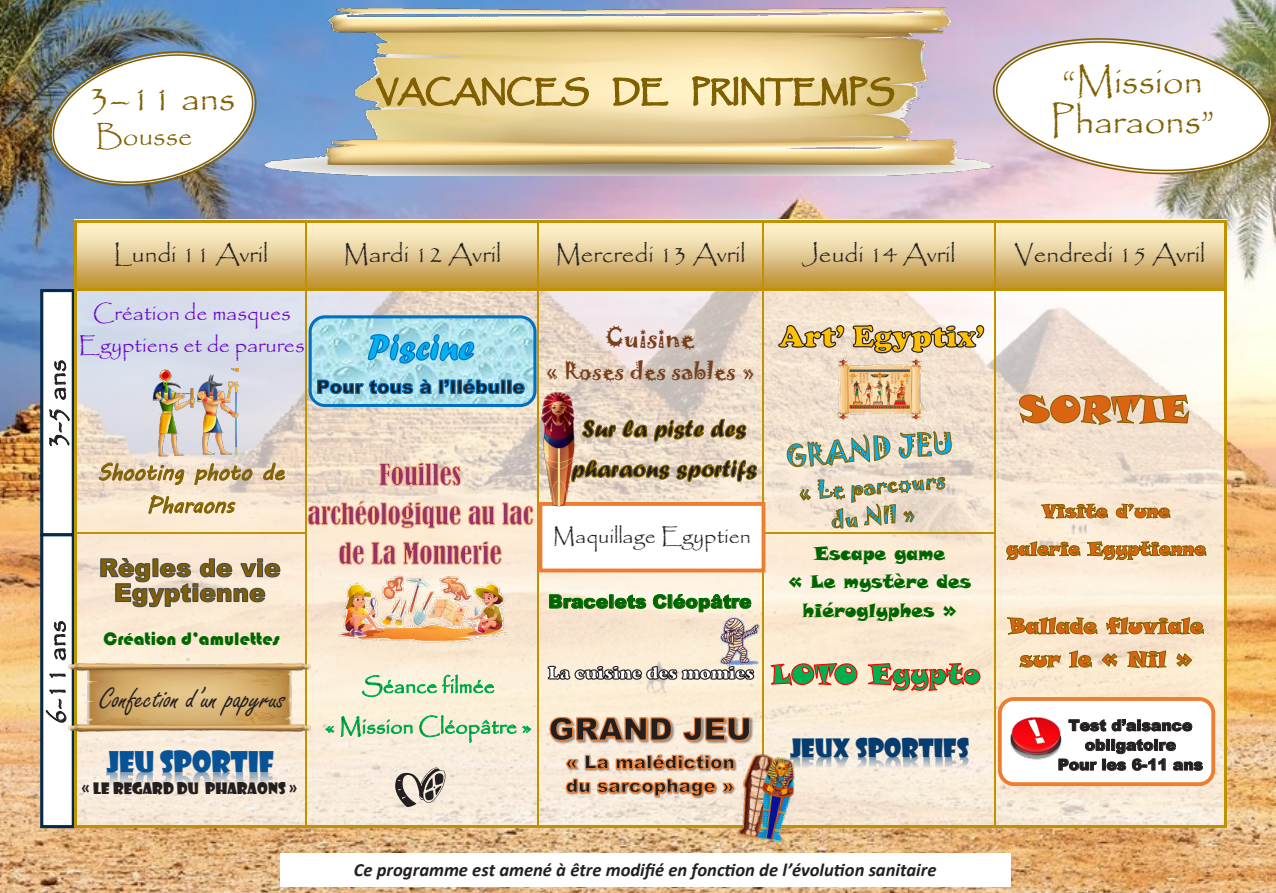
<style>
.page{position:relative;width:1276px;height:893px;background:#fff}
.page>*{position:absolute;margin:0;border:0;box-sizing:border-box;transform-origin:0 0}
.t1{font:55.8px "Kamera Dings";color:#231f20}
.t2{font:37.2px/40.3px "Papyrus";color:#806000;text-align:center}
.t3{font:31.05px "Freestyle Script";color:#231f20}
.t4{font:27.9px "Papyrus";color:#231f20}
.t5{font:27.9px "Showcard Gothic";color:#085296}
.t6{font:27.9px "Papyrus";color:#806000}
.t7{font:24.75px "Papyrus";color:#231f20}
.t8{font:24.75px "Showcard Gothic";color:#063d71}
.t9{font:24.75px "Jokerman";color:#773e18}
.t10{font:21.75px/32px "Papyrus";color:#60c;text-align:center}
.t11{font:21.75px/32.8px "MV Boli";letter-spacing:-.01em;color:#806000;text-align:center}
.t12{font:21.75px "Papyrus";color:#231f20}
.t13{font:21.75px "Jokerman";color:#773e18}
.t14{font:italic 700 18.6px "Calibri";color:#231f20}
.t15{font:18.6px/28.5px "Snap ITC";color:#060;text-align:center}
.t16{font:18.6px "Bauhaus 93";color:#060}
.t17{font:900 18.6px "Arial";color:#060}
.t18{font:900 15.45px/19.6px "Arial";color:#231f20;text-align:center}
.t19{font:15.45px "Showcard Gothic";letter-spacing:.005em;color:#231f20}
</style>
<div class="page">
<img style="left:0;top:0;width:1276px;height:893px">
<div style="left:42px;top:535px;width:31px;height:292px;background:#fff"></div>
<div style="left:40px;top:533px;width:35px;height:295px;border:3px solid #04294b"></div>
<div style="left:42px;top:291px;width:31px;height:244px;background:#fff"></div>
<div style="left:40px;top:289px;width:35px;height:247px;border:3px solid #04294b"></div>
<svg style="left:77px;top:222px;width:228px;height:66px;background:#e0c588"></svg>
<svg style="left:307px;top:222px;width:230px;height:66px;background:#e0c588"></svg>
<svg style="left:539px;top:222px;width:223px;height:66px;background:#e0c588"></svg>
<svg style="left:764px;top:222px;width:230px;height:66px;background:#e0c588"></svg>
<svg style="left:995px;top:222px;width:229px;height:66px;background:#e0c587"></svg>
<div style="left:74px;top:289px;width:232px;height:244px;background:#fff;opacity:.7"></div>
<div style="left:306px;top:289px;width:232px;height:539px;background:#fff;opacity:.7"></div>
<div style="left:763px;top:289px;width:232px;height:244px;background:#fff;opacity:.7"></div>
<div style="left:995px;top:289px;width:231px;height:539px;background:#fff;opacity:.7"></div>
<div style="left:538px;top:289px;width:225px;height:539px;background:#fff;opacity:.7"></div>
<div style="left:74px;top:533px;width:232px;height:295px;background:#fbead5"></div>
<div style="left:763px;top:533px;width:232px;height:295px;background:#fff;opacity:.7"></div>
<hr style="left:74px;top:220px;width:3px;height:69px;background:#c09100">
<hr style="left:305px;top:222px;width:2px;height:66px;background:#c09100">
<hr style="left:537px;top:222px;width:2px;height:66px;background:#c09100">
<hr style="left:762px;top:222px;width:2px;height:66px;background:#c09100">
<hr style="left:994px;top:222px;width:1px;height:66px;background:#c09100">
<hr style="left:1224px;top:220px;width:2px;height:69px;background:#c09100">
<hr style="left:74px;top:289px;width:3px;height:537px;background:#c09100">
<hr style="left:305px;top:290px;width:2px;height:536px;background:#c09100">
<hr style="left:537px;top:290px;width:2px;height:536px;background:#c09100">
<hr style="left:762px;top:290px;width:2px;height:536px;background:#c09100">
<hr style="left:994px;top:290px;width:1px;height:536px;background:#c09100">
<hr style="left:1224px;top:289px;width:2px;height:537px;background:#c09100">
<hr style="left:74px;top:220px;width:1152px;height:2px;background:#c09100">
<hr style="left:77px;top:288px;width:918px;height:2px;background:#c09100">
<hr style="left:995px;top:288px;width:229px;height:2px;background:#c09100">
<hr style="left:77px;top:533px;width:230px;height:1px;background:#c09100">
<hr style="left:74px;top:826px;width:921px;height:2px;background:#c09100">
<hr style="left:762px;top:533px;width:233px;height:1px;background:#c09100">
<hr style="left:995px;top:826px;width:231px;height:2px;background:#c09100">
<img style="left:45px;top:45px;width:216px;height:148px">
<img style="left:230px;top:3px;width:811px;height:173px">
<svg style="left:374px;top:0;width:523px;height:132px;background:#d8c592"></svg>
<svg style="left:777px;top:324px;width:208px;height:59px;background:#dcc69a"></svg>
<svg style="left:765px;top:660px;width:216px;height:34px;background:#bcb68f"></svg>
<div style="left:280px;top:853px;width:730px;height:33px;background:#fff"></div>
<svg style="left:1019px;top:394px;width:170px;height:31px;background:#d39055"></svg>
<svg style="left:990px;top:33px;width:285px;height:147px"></svg>
<svg style="left:362px;top:674px;width:132px;height:23px;background:#c1e0ba"></svg>
<svg style="left:340px;top:715px;width:176px;height:28px;background:#cae0bf"></svg>
<svg style="left:522px;top:726px;width:9px;height:8px"></svg>
<svg style="left:100px;top:558px;width:181px;height:50px"></svg>
<img style="left:29px;top:660px;width:322px;height:75px">
<img style="left:89px;top:771px;width:167px;height:39px">
<img style="left:256px;top:771px;width:56px;height:39px">
<img style="left:548px;top:743px;width:176px;height:2px">
<img style="left:565px;top:770px;width:15px;height:2px">
<img style="left:584px;top:770px;width:140px;height:3px">
<svg style="left:565px;top:753px;width:159px;height:17px;background:#bf987b"></svg>
<img style="left:565px;top:777px;width:154px;height:23px">
<svg style="left:565px;top:778px;width:159px;height:19px;background:#c39e81"></svg>
<svg style="left:547px;top:613px;width:208px;height:130px;background:#dccbb6"></svg>
<svg style="left:787px;top:427px;width:164px;height:40px;background:#bbc3af"></svg>
<svg style="left:799px;top:489px;width:12px;height:12px"></svg>
<svg style="left:817px;top:477px;width:128px;height:55px;background:#ccc6ad"></svg>
<img style="left:810px;top:757px;width:175px;height:34px">
<img style="left:959px;top:757px;width:31px;height:21px">
<svg style="left:308px;top:315px;width:228px;height:92px;background:#96d0e3"></svg>
<svg style="left:367px;top:333px;width:108px;height:31px;background:#5cbde2"></svg>
<svg style="left:316px;top:378px;width:210px;height:17px;background:#5d95b2"></svg>
<svg style="left:1039px;top:504px;width:131px;height:16px;background:#cea067"></svg>
<svg style="left:1006px;top:541px;width:200px;height:20px;background:#d2a670"></svg>
<svg style="left:1005px;top:617px;width:199px;height:19px;background:#d09c60"></svg>
<svg style="left:1019px;top:650px;width:98px;height:19px;background:#d9af7d"></svg>
<svg style="left:1126px;top:650px;width:42px;height:18px"></svg>
<svg style="left:1176px;top:653px;width:16px;height:14px"></svg>
<div style="left:540px;top:504px;width:223px;height:66px;background:#fff"></div>
<div style="left:538px;top:502px;width:227px;height:70px;border:4px solid #ed7d31"></div>
<svg style="left:379px;top:462px;width:82px;height:27px;background:#d49996"></svg>
<svg style="left:308px;top:501px;width:225px;height:27px;background:#dba39e"></svg>
<svg style="left:339px;top:541px;width:162px;height:28px;background:#dda8a2"></svg>
<svg style="left:575px;top:400px;width:182px;height:93px;background:#cbbaa2"></svg>
<img style="left:338px;top:572px;width:169px;height:71px">
<img style="left:540px;top:387px;width:35px;height:124px">
<img style="left:716px;top:616px;width:44px;height:50px">
<img style="left:724px;top:738px;width:86px;height:115px">
<div style="left:998px;top:697px;width:217px;height:89px;background:#fff;border:4px solid #ed7d31;border-radius:14px"></div>
<img style="left:1000px;top:710px;width:62px;height:55px">
<img style="left:837px;top:357px;width:86px;height:63px">
<img style="left:148px;top:369px;width:90px;height:88px">
<p class="t2" style="left:89px;top:77px;width:148px">3–11 ans</p>
<p class="t6" style="left:96px;top:119px;width:98px">Bousse</p>
<p class="t2" style="left:1050px;top:60px;width:166px">“Mission<br>Pharaons”</p>
<p class="t7" style="left:113px;top:239px;width:156px">Lundi 11 Avril</p>
<p class="t7" style="left:343px;top:239px;width:159px">Mardi 12 Avril</p>
<p class="t7" style="left:555px;top:239px;width:192px">Mercredi 13 Avril</p>
<p class="t7" style="left:802px;top:239px;width:155px">Jeudi 14 Avril</p>
<p class="t7" style="left:1014px;top:239px;width:192px">Vendredi 15 Avril</p>
<p class="t4" style="left:39px;top:448px;width:90px;rotate:-90deg">3-5 ans</p>
<p class="t10" style="left:79px;top:297px;width:228px">Création de masques<br>Egyptiens et de parures</p>
<p class="t11" style="left:97px;top:455px;width:188px">Shooting photo de<br>Pharaons</p>
<p class="t4" style="left:39px;top:725px;width:106px;rotate:-90deg">6-11 ans</p>
<p class="t16" style="left:104px;top:628px;width:177px">Création d’amulettes</p>
<p class="t3" style="left:100px;top:682px;width:187px">Confection d’un papyrus</p>
<p class="t5" style="left:107px;top:743px;width:169px">JEU SPORTIF</p>
<p class="t19" style="left:81px;top:778px;width:218px">« LE REGARD DU PHARAONS »</p>
<p class="t1" style="left:392px;top:755px;width:58px">y</p>
<p class="t9" style="left:605px;top:320px;width:91px">Cuisine</p>
<p class="t13" style="left:545px;top:355px;width:211px">« Roses des sables »</p>
<p class="t12" style="left:553px;top:523px;width:199px">Maquillage Egyptien</p>
<p class="t17" style="left:548px;top:588px;width:205px">Bracelets Cléopâtre</p>
<p class="t15" style="left:788px;top:539px;width:185px">Escape game<br>« Le mystère des hiéroglyphes »</p>
<p class="t8" style="left:790px;top:731px;width:180px">JEUX SPORTIFS</p>
<p class="t18" style="left:1057px;top:715px;width:147px">Test d’aisance obligatoire<br>Pour les 6-11 ans</p>
<p class="t14" style="left:354px;top:856px;width:584px">Ce programme est amené à être modifié en fonction de l’évolution sanitaire</p>
</div>
